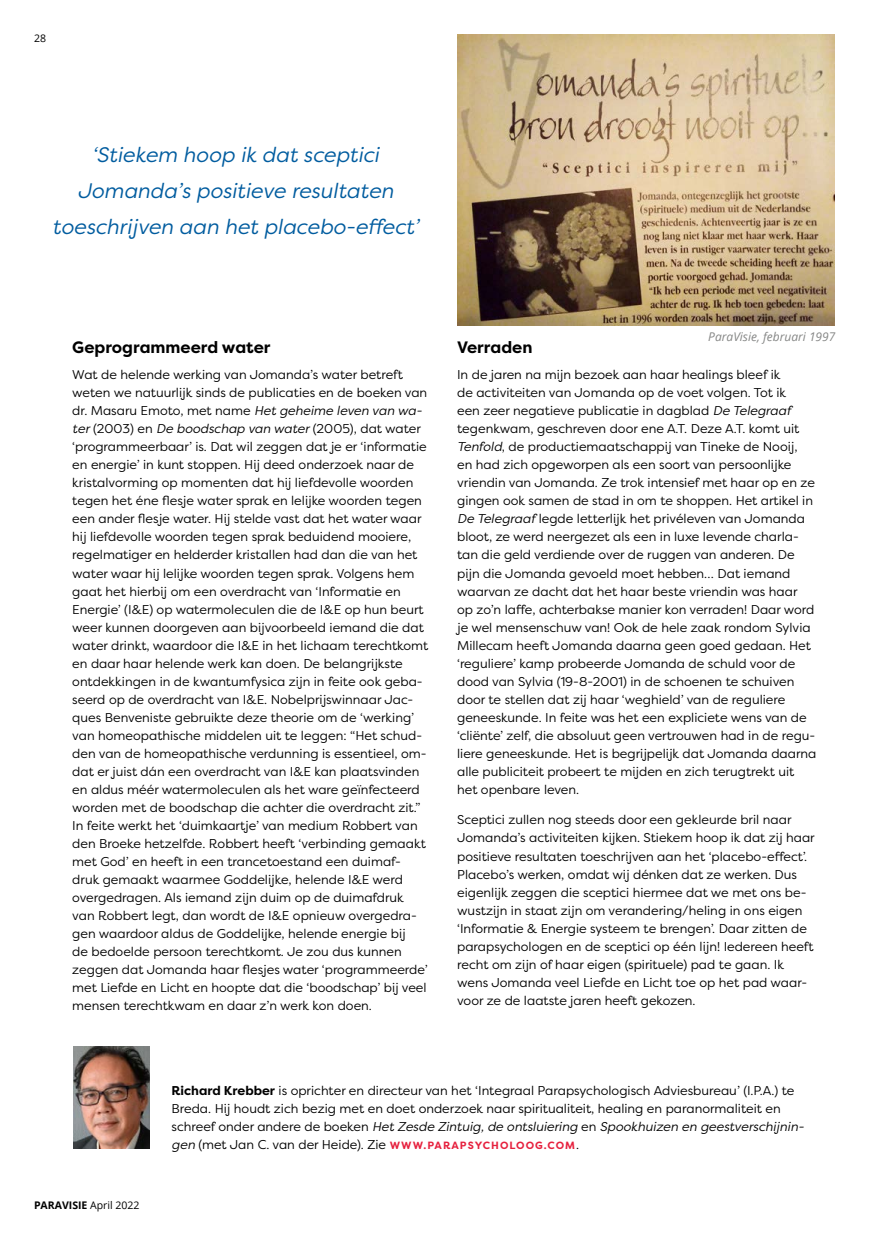
<style>
.page{position:relative;width:893px;height:1234px;background:#fff}
.page>*{position:absolute;margin:0;border:0;box-sizing:border-box;transform-origin:0 0}
.t1{font:italic 21px/36px "Filson Pro";color:#005c9f;text-align:center}
.t2{font:700 16.5px "Filson Pro";color:#000}
.t3{font:12.75px/18px "Filson Pro";color:#000}
.t4{font:italic 12px "Open Sans";color:#868786}
.t5{font:700 10.5px "Open Sans";color:#000}
.t6{font:10.5px "Open Sans";color:#000}
.s1{font-style:italic}
.s2{font-weight:700}
.s3{font-weight:700;font-size:10.5px;color:#e6213e}
.s4{font-weight:400}
</style>
<div class="page">
<img style="left:73px;top:1046px;width:77px;height:101px">
<img style="left:457px;top:34px;width:377px;height:292px">
<p class="t6" style="left:34px;top:31px;width:14px">28</p>
<h1 class="t1" style="left:52px;top:136px;width:368px">‘Stiekem hoop ik dat sceptici<br>Jomanda’s positieve resultaten toeschrijven aan het placebo-effect’</h1>
<p class="t2" style="left:72px;top:336px;width:200px">Geprogrammeerd water</p>
<p class="t3" style="left:72px;top:365px;width:358px">Wat de helende werking van Jomanda’s water betreft weten we natuurlijk sinds de publicaties en de boeken van dr. Masaru Emoto, met name <span class="s1">Het geheime leven van wa&shy;ter</span> (2003) en <span class="s1">De boodschap van water</span> (2005), dat water ‘programmeerbaar’ is. Dat wil zeggen dat je er ‘informatie en energie’ in kunt stoppen. Hij deed onderzoek naar de kristalvorming op momenten dat hij liefdevolle woorden tegen het éne flesje water sprak en lelijke woorden tegen een ander flesje water. Hij stelde vast dat het water waar hij liefdevolle woorden tegen sprak beduidend mooiere, regelmatiger en helderder kristallen had dan die van het water waar hij lelijke woorden tegen sprak. Volgens hem gaat het hierbij om een overdracht van ‘Informatie en Energie’ (I&amp;E) op watermoleculen die de I&amp;E op hun beurt weer kunnen doorgeven aan bijvoorbeeld iemand die dat water drinkt, waardoor die I&amp;E in het lichaam terechtkomt en daar haar helende werk kan doen. De belangrijkste ontdekkingen in de kwantumfysica zijn in feite ook geba&shy;seerd op de overdracht van I&amp;E. Nobelprijswinnaar Jac&shy;ques Benveniste gebruikte deze theorie om de ‘werking’ van homeopathische middelen uit te leggen: “Het schud&shy;den van de homeopathische verdunning is essentieel, om&shy;dat er juist dán een overdracht van I&amp;E kan plaatsvinden en aldus méér watermoleculen als het ware geïnfecteerd worden met de boodschap die achter die overdracht zit.” In feite werkt het ‘duimkaartje’ van medium Robbert van den Broeke hetzelfde. Robbert heeft ‘verbinding gemaakt met God’ en heeft in een trancetoestand een duimaf&shy;druk gemaakt waarmee Goddelijke, helende I&amp;E werd overgedragen. Als iemand zijn duim op de duimafdruk van Robbert legt, dan wordt de I&amp;E opnieuw overgedra&shy;gen waardoor aldus de Goddelijke, helende energie bij<br>de bedoelde persoon terechtkomt. Je zou dus kunnen zeggen dat Jomanda haar flesjes water ‘programmeerde’ met Liefde en Licht en hoopte dat die ‘boodschap’ bij veel mensen terechtkwam en daar z’n werk kon doen.</p>
<p class="t4" style="left:708px;top:328px;width:129px">ParaVisie, februari 1997</p>
<p class="t2" style="left:457px;top:336px;width:77px">Verraden</p>
<p class="t3" style="left:457px;top:365px;width:361px">In de jaren na mijn bezoek aan haar healings bleef ik<br>de activiteiten van Jomanda op de voet volgen. Tot ik<br>een zeer negatieve publicatie in dagblad <span class="s1">De Telegraaf </span>tegenkwam, geschreven door ene A.T. Deze A.T. komt uit <span class="s1">Tenfold</span>, de productiemaatschappij van Tineke de Nooij,<br>en had zich opgeworpen als een soort van persoonlijke vriendin van Jomanda. Ze trok intensief met haar op en ze gingen ook samen de stad in om te shoppen. Het artikel in <span class="s1">De Telegraaf</span> legde letterlijk het privéleven van Jomanda bloot, ze werd neergezet als een in luxe levende charla&shy;tan die geld verdiende over de ruggen van anderen. De pijn die Jomanda gevoeld moet hebben… Dat iemand waarvan ze dacht dat het haar beste vriendin was haar op zo’n laffe, achterbakse manier kon verraden! Daar word je wel mensenschuw van! Ook de hele zaak rondom Sylvia Millecam heeft Jomanda daarna geen goed gedaan. Het ‘reguliere’ kamp probeerde Jomanda de schuld voor de dood van Sylvia (19-8-2001) in de schoenen te schuiven door te stellen dat zij haar ‘weghield’ van de reguliere geneeskunde. In feite was het een expliciete wens van de ‘cliënte’ zelf, die absoluut geen vertrouwen had in de regu&shy;liere geneeskunde. Het is begrijpelijk dat Jomanda daarna alle publiciteit probeert te mijden en zich terugtrekt uit het openbare leven.</p>
<p class="t3" style="left:457px;top:810px;width:359px">Sceptici zullen nog steeds door een gekleurde bril naar Jomanda’s activiteiten kijken. Stiekem hoop ik dat zij haar positieve resultaten toeschrijven aan het ‘placebo-effect’.<br>Placebo’s werken, omdat wij dénken dat ze werken. Dus eigenlijk zeggen die sceptici hiermee dat we met ons be&shy;wustzijn in staat zijn om verandering/heling in ons eigen ‘Informatie &amp; Energie systeem te brengen’. Daar zitten de parapsychologen en de sceptici op één lijn! Iedereen heeft recht om zijn of haar eigen (spirituele) pad te gaan. Ik wens Jomanda veel Liefde en Licht toe op het pad waar&shy;voor ze de laatste jaren heeft gekozen.</p>
<p class="t3" style="left:172px;top:1080px;width:634px"><span class="s2">Richard Krebber</span> is oprichter en directeur van het ‘Integraal Parapsychologisch Adviesbureau’ (I.P.A.) te Breda. Hij houdt zich bezig met en doet onderzoek naar spiritualiteit, healing en paranormaliteit en schreef onder andere de boeken <span class="s1">Het Zesde Zintuig, de ontsluiering</span> en <span class="s1">Spookhuizen en geestverschijnin&shy;gen</span> (met Jan C. van der Heide). Zie <span class="s3">WWW.PARAPSYCHOLOOG.COM</span>.</p>
<p class="t5" style="left:34px;top:1197px;width:107px">PARAVISIE <span class="s4">April 2022</span></p>
</div>
